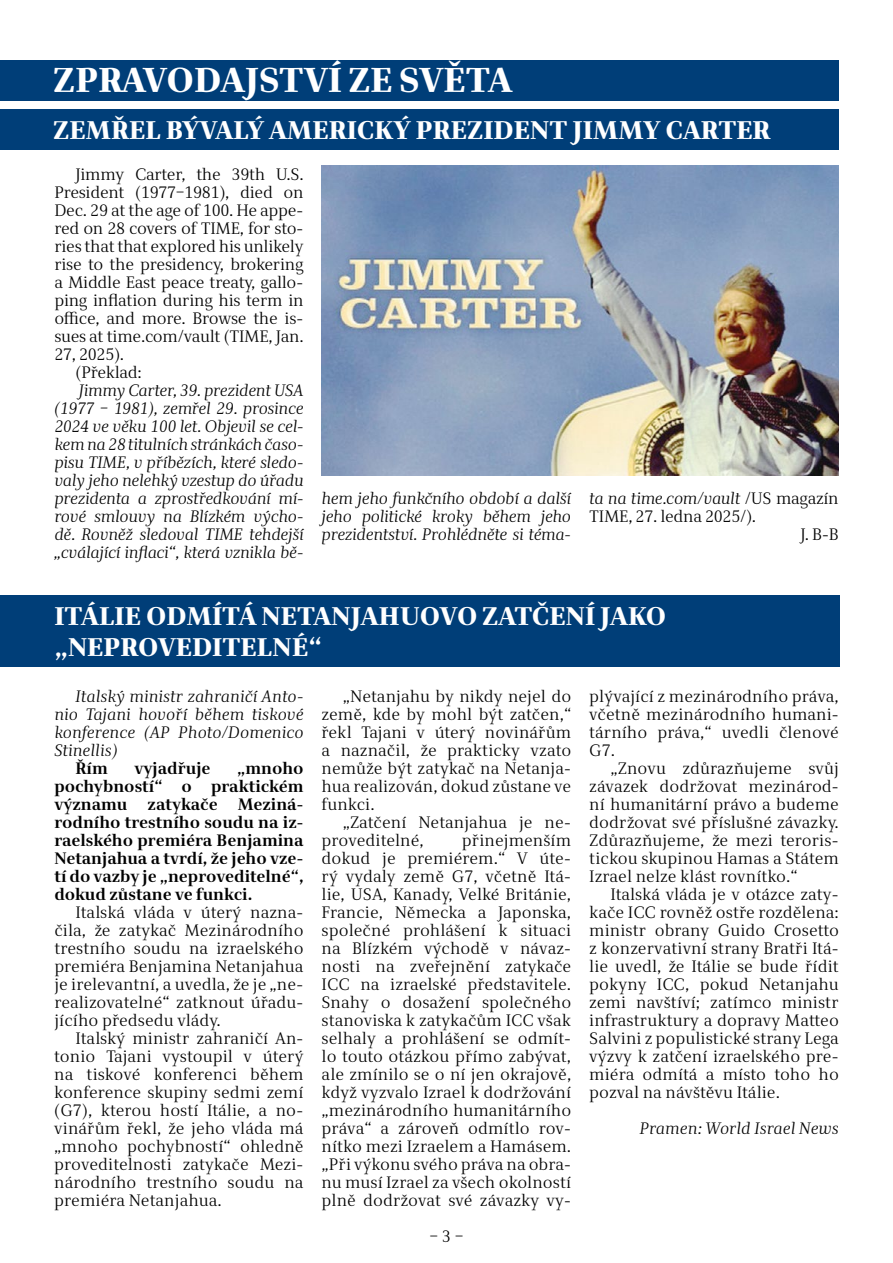
<style>
.page{position:relative;width:893px;height:1263px;background:#fff}
.page>*{position:absolute;margin:0;border:0;box-sizing:border-box;transform-origin:0 0}
.t1{font:800 34.5px "Alfon";color:#fff}
.t2{font:800 25.5px/30.6px "Alfon";color:#fff}
.t3{font:16.5px/18px "Alfon";letter-spacing:-.015em;color:#000;text-align:justify}
.t4{font:italic 16.5px/18px "Alfon";letter-spacing:-.02em;color:#000;text-align:justify}
.t5{font:700 16.5px/18px "Alfon";color:#000;text-align:justify}
.t6{font:italic 16.5px "Alfon";color:#000}
.s1{font-style:normal}
</style>
<div class="page">
<div style="left:0;top:60px;width:839px;height:40px;background:#003e78"></div>
<div style="left:0;top:110px;width:839px;height:40px;background:#003e78"></div>
<div style="left:0;top:596px;width:840px;height:71px;background:#003e78"></div>
<img style="left:321px;top:165px;width:518px;height:311px">
<h1 class="t1" style="left:53px;top:59px;width:461px">ZPRAVODAJSTVÍ ZE SVĚTA</h1>
<h2 class="t2" style="left:53px;top:115px;width:719px">ZEMŘEL BÝVALÝ AMERICKÝ PREZIDENT JIMMY CARTER</h2>
<p class="t3" style="left:76px;top:166px;width:230px">Jimmy Carter, the 39th U.S.</p>
<p class="t3" style="left:54px;top:184px;width:251px">President (1977–1981), died on</p>
<p class="t3" style="left:54px;top:202px;width:251px">Dec. 29 at the age of 100. He appe-</p>
<p class="t3" style="left:54px;top:220px;width:251px">red on 28 covers of TIME, for sto-</p>
<p class="t3" style="left:54px;top:238px;width:251px">ries that that explored his unlikely</p>
<p class="t3" style="left:54px;top:256px;width:251px">rise to the presidency, brokering</p>
<p class="t3" style="left:54px;top:274px;width:251px">a Middle East peace treaty, gallo-</p>
<p class="t3" style="left:54px;top:292px;width:251px">ping inflation during his term in</p>
<p class="t3" style="left:54px;top:310px;width:251px">office, and more. Browse the is-</p>
<p class="t3" style="left:54px;top:328px;width:251px">sues at time.com/vault (TIME, Jan.</p>
<p class="t3" style="left:54px;top:346px;width:71px">27, 2025).</p>
<p class="t3" style="left:76px;top:364px;width:68px">(Překlad:</p>
<p class="t4" style="left:54px;top:382px;width:251px;text-indent:25px">Jimmy Carter, 39. prezident USA (1977 – 1981), zemřel 29. prosince 2024 ve věku 100 let. Objevil se cel&shy;kem na 28 titulních stránkách časo&shy;pisu TIME, v příbězích, které sledo&shy;valy jeho nelehký vzestup do úřadu prezidenta a zprostředkování mí&shy;rové smlouvy na Blízkém výcho&shy;dě. Rovněž sledoval TIME tehdejší „cválající inflaci“, která vznikla bě-</p>
<p class="t4" style="left:322px;top:490px;width:251px">hem jeho funkčního období a další jeho politické kroky během jeho prezidentství. Prohlédněte si téma-</p>
<p class="t4" style="left:589px;top:490px;width:251px">ta na time.com/vault <span class="s1">/US magazín</span></p>
<p class="t3" style="left:589px;top:508px;width:169px">TIME, 27. ledna 2025/).</p>
<p class="t3" style="left:800px;top:526px;width:40px">J. B-B</p>
<h2 class="t2" style="left:54px;top:601px;width:613px">ITÁLIE ODMÍTÁ NETANJAHUOVO ZATČENÍ JAKO „NEPROVEDITELNÉ“</h2>
<p class="t4" style="left:54px;top:688px;width:251px;text-indent:21px">Italský ministr zahraničí Anto&shy;nio Tajani hovoří během tiskové konference (AP Photo/Domenico Stinellis)</p>
<p class="t5" style="left:76px;top:760px;width:34px">Řím</p>
<p class="t5" style="left:134px;top:760px;width:78px">vyjadřuje</p>
<p class="t5" style="left:54px;top:760px;width:251px;text-indent:183px">„mnoho pochybností“ o praktickém významu zatykače Meziná&shy;rodního trestního soudu na iz&shy;raelského premiéra Benjamina Netanjahua a tvrdí, že jeho vze&shy;tí do vazby je „neproveditelné“, dokud zůstane ve funkci.</p>
<p class="t3" style="left:54px;top:904px;width:251px;text-indent:21px">Italská vláda v úterý nazna&shy;čila, že zatykač Mezinárodního trestního soudu na izraelského premiéra Benjamina Netanjahua je irelevantní, a uvedla, že je „ne&shy;realizovatelné“ zatknout úřadu&shy;jícího předsedu vlády.</p>
<p class="t3" style="left:54px;top:1030px;width:251px;text-indent:21px">Italský ministr zahraničí An&shy;tonio Tajani vystoupil v úterý na tiskové konferenci během konference skupiny sedmi zemí (G7), kterou hostí Itálie, a no&shy;vinářům řekl, že jeho vláda má „mnoho pochybností“ ohledně proveditelnosti zatykače Mezi&shy;národního trestního soudu na premiéra Netanjahua.</p>
<p class="t3" style="left:322px;top:688px;width:251px;text-indent:21px">„Netanjahu by nikdy nejel do země, kde by mohl být zatčen,“ řekl Tajani v úterý novinářům a naznačil, že prakticky vzato nemůže být zatykač na Netanja&shy;hua realizován, dokud zůstane ve funkci.</p>
<p class="t3" style="left:322px;top:814px;width:251px;text-indent:21px">„Zatčení Netanjahua je ne&shy;proveditelné,</p>
<p class="t3" style="left:322px;top:832px;width:251px;text-indent:140px">přinejmenším dokud je premiérem.“ V úte&shy;rý vydaly země G7, včetně Itá&shy;lie, USA, Kanady, Velké Británie, Francie, Německa a Japonska, společné prohlášení k situaci na Blízkém východě v návaz&shy;nosti na zveřejnění zatykače ICC na izraelské představitele.<br>Snahy o dosažení společného stanoviska k zatykačům ICC však selhaly a prohlášení se odmít&shy;lo touto otázkou přímo zabývat, ale zmínilo se o ní jen okrajově, když vyzvalo Izrael k dodržování „mezinárodního humanitárního práva“ a zároveň odmítlo rov&shy;nítko mezi Izraelem a Hamásem. „Při výkonu svého práva na obra&shy;nu musí Izrael za všech okolností plně dodržovat své závazky vy-</p>
<p class="t3" style="left:430px;top:1228px;width:35px">– 3 –</p>
<p class="t3" style="left:589px;top:688px;width:251px">plývající z mezinárodního práva, včetně mezinárodního humani&shy;tárního práva,“ uvedli členové G7.</p>
<p class="t3" style="left:589px;top:760px;width:251px;text-indent:21px">„Znovu zdůrazňujeme svůj závazek dodržovat mezinárod&shy;ní humanitární právo a budeme dodržovat své příslušné závazky.<br>Zdůrazňujeme, že mezi teroris&shy;tickou skupinou Hamas a Státem Izrael nelze klást rovnítko.“</p>
<p class="t3" style="left:589px;top:886px;width:251px;text-indent:21px">Italská vláda je v otázce zaty&shy;kače ICC rovněž ostře rozdělena: ministr obrany Guido Crosetto z konzervativní strany Bratři Itá&shy;lie uvedl, že Itálie se bude řídit pokyny ICC, pokud Netanjahu zemi navštíví; zatímco ministr infrastruktury a dopravy Matteo Salvini z populistické strany Lega výzvy k zatčení izraelského pre&shy;miéra odmítá a místo toho ho pozval na návštěvu Itálie.</p>
<p class="t6" style="left:640px;top:1119px;width:201px">Pramen: World Israel News</p>
</div>
